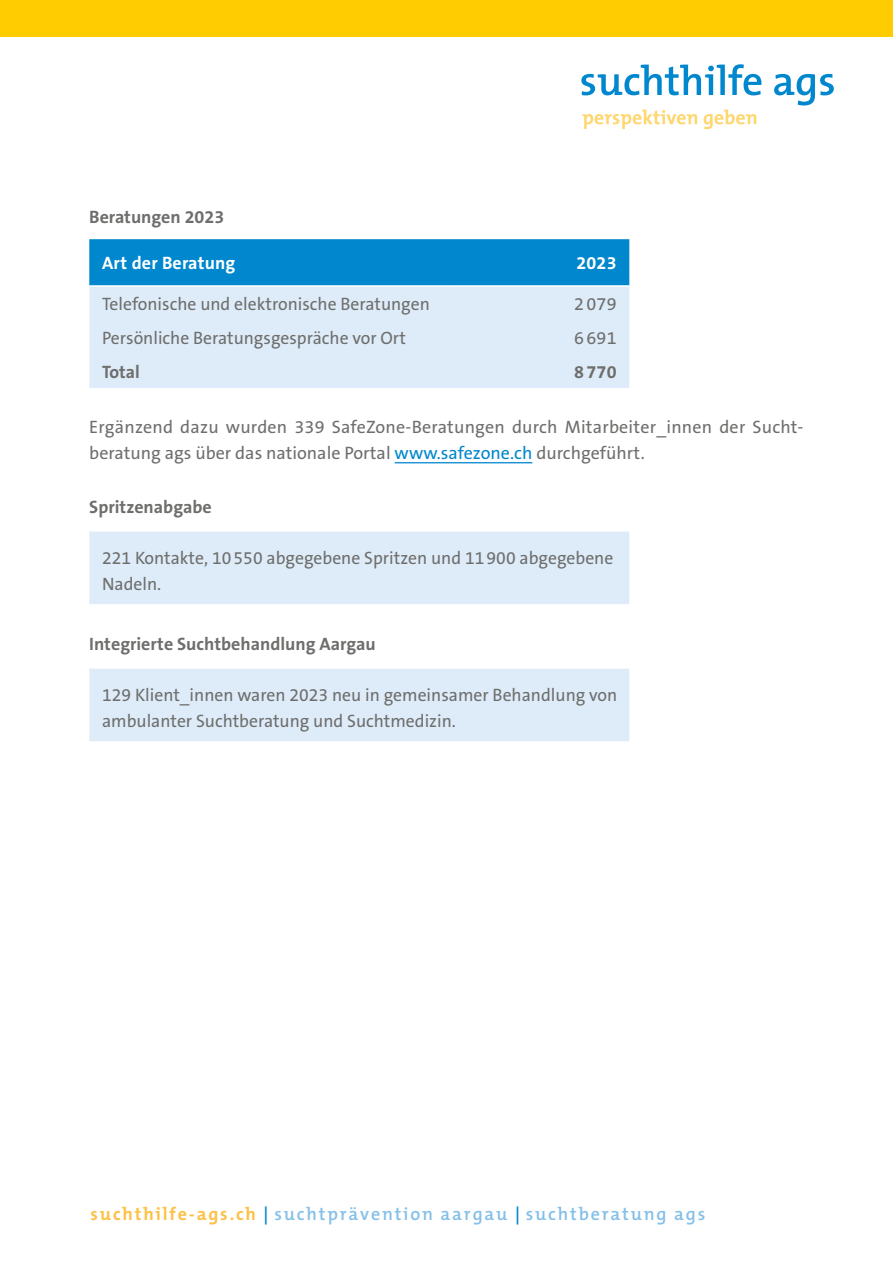
<style>
.page{position:relative;width:893px;height:1263px;background:#fff}
.page>*{position:absolute;margin:0;border:0;box-sizing:border-box;transform-origin:0 0}
.t1{font:600 18.15px "The Mix";letter-spacing:.1em;color:#85c0e9}
.t2{font:18px/26px "The Sans B5 Plain";color:#6e6e6d}
.t3{font:700 18px "The Sans B7";color:#6e6e6d}
.t4{font:700 18px "The Sans B7";letter-spacing:.01em;color:#fff}
.s1{color:#0087ce}
.s2{font-weight:700;color:#fcc249}
</style>
<div class="page">
<div style="left:89px;top:239px;width:540px;height:46px;background:#0087ce"></div>
<div style="left:89px;top:287px;width:540px;height:101px;background:#deecf9"></div>
<div style="left:0;top:0;width:893px;height:36px;background:#fecc00"></div>
<svg style="left:582px;top:110px;width:115px;height:19px"></svg>
<svg style="left:704px;top:110px;width:52px;height:19px"></svg>
<svg style="left:581px;top:64px;width:180px;height:31px"></svg>
<svg style="left:774px;top:74px;width:60px;height:31px"></svg>
<div style="left:89px;top:531px;width:540px;height:73px;background:#deecf9"></div>
<div style="left:89px;top:669px;width:540px;height:72px;background:#deecf9"></div>
<hr style="left:395px;top:462px;width:137px;height:1px;background:#0087ce">
<p class="t3" style="left:89px;top:207px;width:137px">Beratungen 2023</p>
<p class="t4" style="left:102px;top:254px;width:135px">Art der Beratung</p>
<p class="t4" style="left:576px;top:254px;width:42px">2023</p>
<p class="t2" style="left:102px;top:291px;width:329px">Telefonische und elektronische Beratungen</p>
<p class="t2" style="left:574px;top:291px;width:44px">2 079</p>
<p class="t2" style="left:102px;top:325px;width:305px">Persönliche Beratungsgespräche vor Ort</p>
<p class="t2" style="left:574px;top:325px;width:44px">6 691</p>
<p class="t3" style="left:102px;top:362px;width:39px">Total</p>
<p class="t3" style="left:574px;top:362px;width:44px">8 770</p>
<p class="t2" style="left:89px;top:415px;width:715px">Ergänzend dazu wurden 339 SafeZone-Beratungen durch Mitarbeiter_innen der Sucht&shy;beratung ags über das nationale Portal <span class="s1">www.safezone.ch</span> durchgeführt.</p>
<p class="t3" style="left:89px;top:497px;width:124px">Spritzenabgabe</p>
<p class="t2" style="left:102px;top:545px;width:513px">221 Kontakte, 10550 abgegebene Spritzen und 11900 abgegebene<br>Nadeln.</p>
<p class="t3" style="left:89px;top:634px;width:288px">Integrierte Suchtbehandlung Aargau</p>
<p class="t2" style="left:102px;top:682px;width:517px">129 Klient_innen waren 2023 neu in gemeinsamer Behandlung von ambulanter Suchtberatung und Suchtmedizin.</p>
<p class="t1" style="left:90px;top:1199px;width:616px"><span class="s2">suchthilfe-ags.ch</span> <span class="s1">|</span> suchtprävention aargau <span class="s1">|</span> suchtberatung ags</p>
</div>
